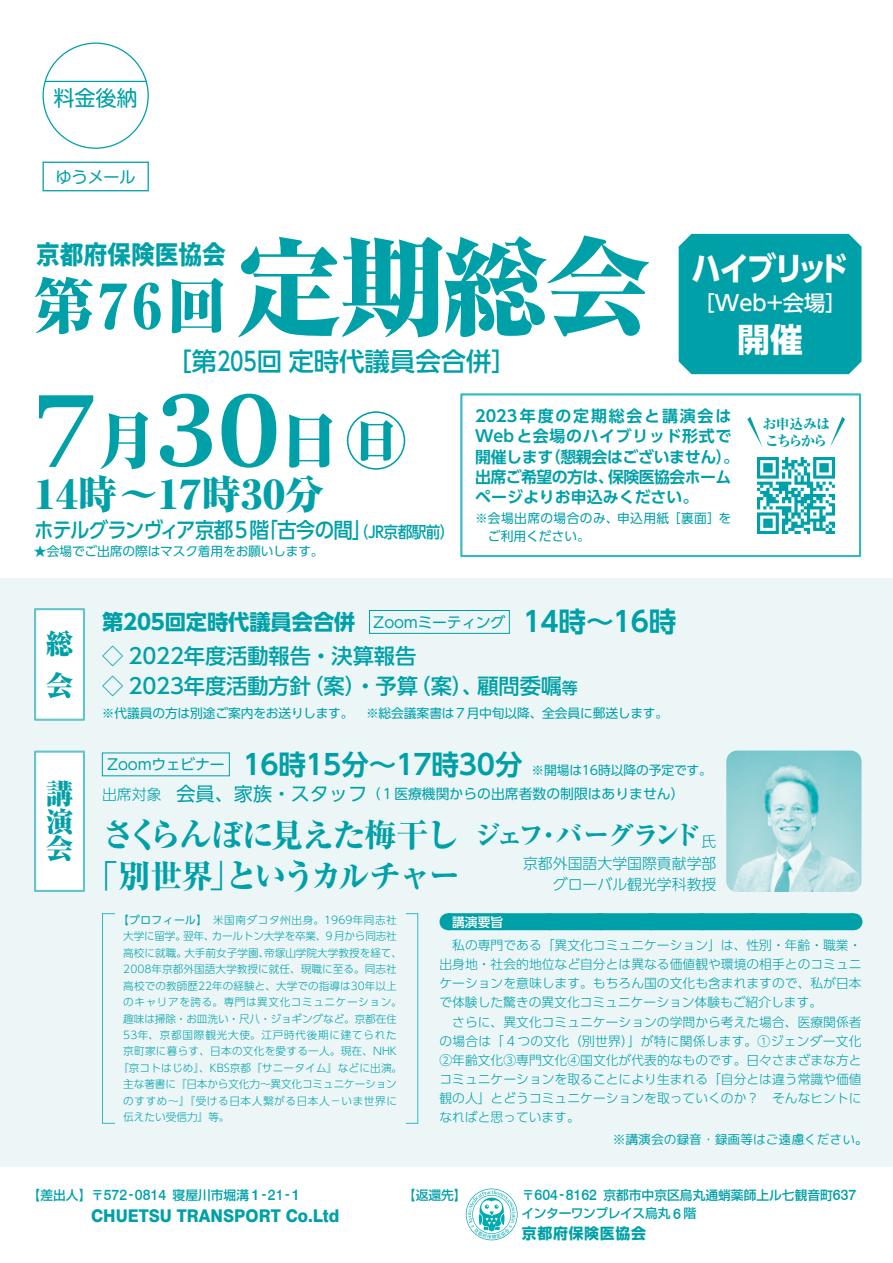
<style>
.page{position:relative;width:893px;height:1263px;background:#fff}
.page>*{position:absolute;margin:0;border:0;box-sizing:border-box;transform-origin:0 0}
.t1{font:600 102px "Georgia Pro";color:#00a0a8}
.t2{font:800 expanded 60.6px "Ryumin Pro";color:#00a0a8}
.t3{font:800 expanded 39.3px "Ryumin Pro";letter-spacing:-.005em;color:#00a0a8;scale:1.14 1}
.t4{font:700 33px "UD Shin Go Pro";letter-spacing:-.075em;color:#fff;scale:.9 1}
.t5{font:700 33px "UD Shin Go Pro";letter-spacing:-.075em;color:#fff}
.t6{font:800 32.4px/41.4px "Ryumin Pro";letter-spacing:-.085em;color:#00a0a8;text-align:center}
.t7{font:800 expanded 27.6px/27.5px "Ryumin Pro";color:#00a0a8}
.t8{font:800 26.55px "Ryumin Pro";letter-spacing:-.16em;color:#00a0a8}
.t9{font:500 25.5px "UD Shin Go Pro";letter-spacing:-.005em;color:#00a0a8}
.t10{font:800 25.5px "Source Han Sans JP";color:#00a0a8;scale:.93 1}
.t11{font:500 21.3px/34px "UD Shin Go Pro";letter-spacing:-.01em;color:#00a0a8}
.t12{font:500 21.3px "UD Shin Go Pro";letter-spacing:-.06em;color:#00a0a8;scale:.92 1}
.t13{font:500 21.3px "UD Shin Go Pro";color:#fff}
.t14{font:21.3px "Shin M Go Pro";color:#00a0a8}
.t15{font:800 17.55px "Swiss 721 BT";color:#00a0a8;scale:.93 1}
.t16{font:700 15.9px/20.2px "UD Shin Go Pro De";color:#00a0a8}
.t17{font:15.9px "Shin M Go Pro";color:#00a0a8}
.t18{font:500 15px "Swiss 721 BT";color:#00a0a8;scale:.93 1}
.t19{font:300 14.85px/21.3px "UD Shin Go Pro";color:#00a0a8;text-align:right}
.t20{font:700 14.85px "Shin Go Pro";letter-spacing:.05em;color:#00a0a8}
.t21{font:13.8px "UD Shin Go Pro";color:#00a0a8}
.t22{font:800 13.8px/17px "Ryumin Pro";letter-spacing:-.08em;color:#00a0a8}
.t23{font:300 12.75px/19.2px "UD Shin Go Pro";letter-spacing:.005em;color:#00a0a8}
.t24{font:12.75px "UD Shin Go Pro";letter-spacing:-.01em;color:#00a0a8}
.t25{font:500 12.75px/18px "Shin Go Pro";color:#00a0a8}
.t26{font:12.75px/18.1px "UD Shin Go Pro";letter-spacing:.03em;color:#00a0a8}
.t27{font:12.75px "Rounded Mplus 1 c";color:#00a0a8}
.t28{font:500 12.75px "UD Shin Go Pro";color:#fff}
.t29{font:300 10.65px "UD Shin Go Pro";letter-spacing:.005em;color:#00a0a8}
.t30{font:300 10.65px "UD Shin Go Pro";letter-spacing:.055em;color:#00a0a8}
.t31{font:300 10.65px "UD Shin Go Pro";letter-spacing:-.02em;color:#00a0a8}
.t32{font:300 10.65px "UD Shin Go Pro";letter-spacing:.025em;color:#00a0a8}
.t33{font:300 10.65px "UD Shin Go Pro";letter-spacing:.065em;color:#00a0a8}
.s1{font-size:106.35px}
.s2{font-family:"Ryumin Pro";font-weight:800;font-stretch:expanded;font-size:61.2px}
.s3{font-size:15.9px}
.s4{font-weight:700}
.s5{font-weight:400;font-size:14.85px}
.s6{font-family:"UD Shin Go Pro De";font-weight:700;font-size:27.6px}
.s7{font-weight:300;font-size:14.85px}
.s8{font-size:19.2px}
.s9{font-family:"UD Shin Go Pro";font-weight:300;font-size:14.85px}
.s10{font-weight:400}
.s11{font-family:"Shin Go Pro";font-size:12.75px}
.s12{font-family:"Swiss 721 BT";font-size:15px}
</style>
<div class="page">
<div style="left:0;top:578px;width:893px;height:589px;background:#ecf6f7"></div>
<div style="left:369px;top:610px;width:141px;height:24px;border:1px solid #00a0a8"></div>
<div style="left:35px;top:609px;width:49px;height:111px;background:#fff"></div>
<div style="left:34px;top:608px;width:51px;height:113px;border:2px solid #65c3c9"></div>
<div style="left:35px;top:752px;width:49px;height:139px;background:#fff"></div>
<div style="left:34px;top:750px;width:51px;height:142px;border:2px solid #65c3c9"></div>
<div style="left:448px;top:913px;width:405px;height:17px;background:#00a0a8"></div>
<svg style="left:499px;top:913px;width:329px;height:1px"></svg>
<svg style="left:853px;top:913px;width:1px;height:17px"></svg>
<svg style="left:466px;top:1188px;width:52px;height:52px"></svg>
<div style="left:679px;top:234px;width:182px;height:140px;background:#00a0a8"></div>
<div style="left:460px;top:393px;width:401px;height:164px;border:2px solid #34b9c0"></div>
<img style="left:758px;top:457px;width:76px;height:77px">
<svg style="left:747px;top:417px;width:16px;height:30px"></svg>
<svg style="left:830px;top:417px;width:15px;height:30px"></svg>
<img style="left:726px;top:750px;width:135px;height:142px">
<hr style="left:45px;top:81px;width:102px;height:1px;background:#00a0a8">
<div style="left:43px;top:162px;width:106px;height:29px;border:1px solid #00a0a8"></div>
<h3 class="t14" style="left:54px;top:81px;width:86px">料金後納</h3>
<p class="t17" style="left:56px;top:164px;width:81px">ゆうメール</p>
<h2 class="t2" style="left:34px;top:258px;width:619px">第76回 <span class="s1">定期総会</span></h2>
<h3 class="t10" style="left:36px;top:240px;width:206px">京都府保険医協会</h3>
<h3 class="t4" style="left:692px;top:241px;width:176px">ハイブリッド</h3>
<h3 class="t13" style="left:693px;top:286px;width:155px">［Web+会場］</h3>
<h3 class="t5" style="left:737px;top:313px;width:67px">開催</h3>
<h3 class="t9" style="left:166px;top:341px;width:352px">［第205回 定時代議員会合併］</h3>
<h1 class="t1" style="left:33px;top:373px;width:375px">7<span class="s2">月</span>30<span class="s2">日㊐</span></h1>
<h3 class="t3" style="left:34px;top:463px;width:256px">14時～17時30分</h3>
<p class="t16" style="left:475px;top:406px;width:266px">2023年度の定期総会と講演会は<br>Webと会場のハイブリッド形式で開催します（懇親会はございません）。出席ご希望の方は、保険医協会ホームページよりお申込みください。</p>
<p class="t26" style="left:488px;top:508px;width:245px;text-indent:-13px">※会場出席の場合のみ、申込用紙［裏面］をご利用ください。</p>
<p class="t22" style="left:763px;top:414px;width:69px">お申込みはこちらから</p>
<h3 class="t12" style="left:34px;top:512px;width:459px">ホテルグランヴィア京都５階「古今の間」<span class="s3">（JR京都駅前）</span></h3>
<p class="t24" style="left:34px;top:540px;width:291px">★会場でご出席の際はマスク着用をお願いします。</p>
<h3 class="t7" style="left:46px;top:621px;width:29px;line-height:41.4px">総会</h3>
<h3 class="t7" style="left:46px;top:778px;width:29px;text-align:justify">講演会</h3>
<h3 class="t11" style="left:102px;top:604px;width:576px"><span class="s4">第205回定時代議員会合併</span> <span class="s5">Zoomミーティング</span> <span class="s6">14時～16時</span>◇ 2022年度活動報告・決算報告</h3>
<h3 class="t11" style="left:102px;top:668px;width:477px">◇ 2023年度活動方針（案）・予算（案）、顧問委嘱<span class="s3">等</span></h3>
<p class="t24" style="left:102px;top:703px;width:568px">※代議員の方は別途ご案内をお送りします。　※総会議案書は７月中旬以降、全会員に郵送します。</p>
<p class="t24" style="left:107px;top:760px;width:606px"><sup>Zoomウェビナー</sup> <span class="s6">16時15分～17時30分</span> ※開場は16時以降の予定です。</p>
<p class="t21" style="left:102px;top:783px;width:584px"><span class="s7">出席対象</span> <span class="s8">会員、家族・スタッフ</span> （１医療機関からの出席者数の制限はありません）</p>
<h3 class="t6" style="left:86px;top:811px;width:376px">さくらんぼに見えた梅干し「別世界」というカルチャー</h3>
<h3 class="t8" style="left:474px;top:814px;width:244px">ジェフ・バーグランド<span class="s9">氏</span></h3>
<p class="t19" style="left:523px;top:852px;width:195px">京都外国語大学国際貢献学部グローバル観光学科教授</p>
<p class="t30" style="left:118px;top:911px;width:280px"><span class="s10">【プロフィール】</span>　米国南ダコタ州出身。1969年同志社</p>
<p class="t31" style="left:123px;top:927px;width:275px">大学に留学。翌年、カールトン大学を卒業、９月から同志社</p>
<p class="t29" style="left:123px;top:944px;width:280px">高校に就職。大手前女子学園、帝塚山学院大学教授を経て、</p>
<p class="t29" style="left:123px;top:960px;width:275px">2008年京都外国語大学教授に就任、現職に至る。同志社</p>
<p class="t29" style="left:123px;top:977px;width:275px">高校での教師歴22年の経験と、大学での指導は30年以上</p>
<p class="t30" style="left:123px;top:993px;width:280px">のキャリアを誇る。専門は異文化コミュニケーション。</p>
<p class="t29" style="left:123px;top:1010px;width:275px">趣味は掃除・お皿洗い・尺八・ジョギングなど。京都在住</p>
<p class="t33" style="left:123px;top:1026px;width:275px">53年、京都国際観光大使。江戸時代後期に建てられた</p>
<p class="t32" style="left:123px;top:1043px;width:275px">京町家に暮らす、日本の文化を愛する一人。現在、NHK</p>
<p class="t29" style="left:118px;top:1059px;width:286px">『京コトはじめ』、KBS京都『サニータイム』などに出演。</p>
<p class="t29" style="left:123px;top:1076px;width:275px">主な著書に『日本から文化力～異文化コミュニケーション</p>
<p class="t30" style="left:123px;top:1092px;width:275px">のすすめ～』『受ける日本人繋がる日本人－いま世界に</p>
<p class="t29" style="left:123px;top:1109px;width:108px">伝えたい受信力』等。</p>
<p class="t28" style="left:439px;top:911px;width:65px">　講演要旨</p>
<p class="t23" style="left:439px;top:935px;width:424px">　私の専門である「異文化コミュニケーション」は、性別・年齢・職業・出身地・社会的地位など自分とは異なる価値観や環境の相手とのコミュニケーションを意味します。もちろん国の文化も含まれますので、私が日本で体験した驚きの異文化コミュニケーション体験もご紹介します。<br>　さらに、異文化コミュニケーションの学問から考えた場合、医療関係者の場合は「４つの文化（別世界）」が特に関係します。①ジェンダー文化②年齢文化③専門文化④国文化が代表的なものです。日々さまざまな方とコミュニケーションを取ることにより生まれる「自分とは違う常識や価値観の人」とどうコミュニケーションを取っていくのか？　そんなヒントになればと思っています。</p>
<p class="t27" style="left:613px;top:1130px;width:257px">※講演会の録音・録画等はご遠慮ください。</p>
<p class="t18" style="left:28px;top:1186px;width:295px"><span class="s11">【差出人】〒</span>572-0814 <span class="s11">寝屋川市堀溝</span>1-21-1</p>
<h3 class="t15" style="left:91px;top:1204px;width:269px">CHUETSU TRANSPORT Co.Ltd</h3>
<p class="t25" style="left:403px;top:1184px;width:65px">【返還先】</p>
<p class="t25" style="left:522px;top:1184px;width:336px">〒<span class="s12">604-8162</span> 京都市中京区烏丸通蛸薬師上ル七観音町<span class="s12">637</span>インターワンプレイス烏丸 <span class="s12">6</span> 階</p>
<p class="t20" style="left:522px;top:1221px;width:126px">京都府保険医協会</p>
</div>
